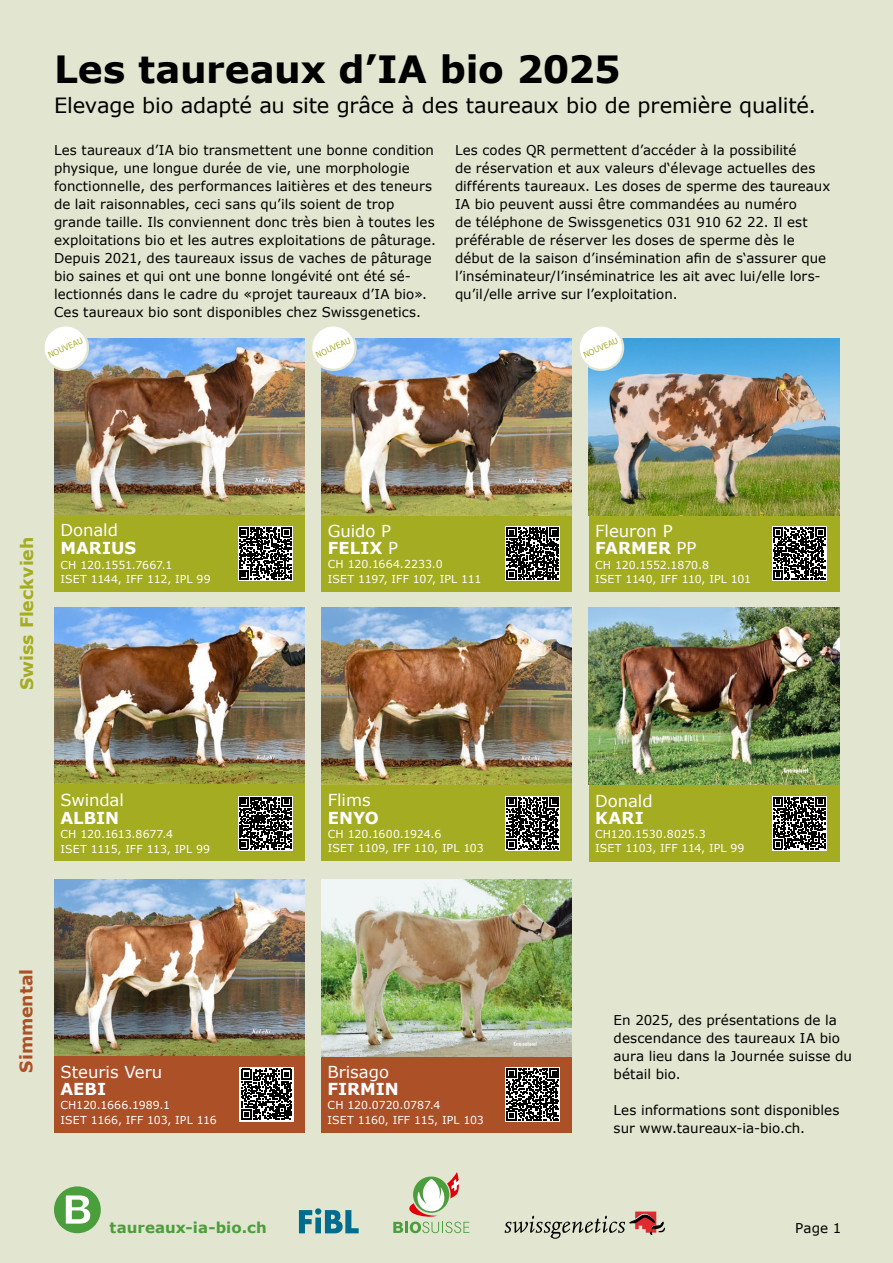
<style>
.page{position:relative;width:893px;height:1263px;background:#e2e5cf}
.page>*{position:absolute;margin:0;border:0;box-sizing:border-box;transform-origin:0 0}
.t1{font:700 37.5px "Verdana";letter-spacing:-.01em;color:#000}
.t2{font:21px "Verdana";letter-spacing:-.01em;color:#000}
.t3{font:700 17.25px "Verdana";letter-spacing:.005em;color:#a4ac22}
.t4{font:700 17.25px "Verdana";letter-spacing:-.005em;color:#ac5027}
.t5{font:16.5px/17.2px "Verdana";color:#fff}
.t6{font:700 16.5px "Verdana";color:#fff}
.t7{font:700 15px "Verdana";letter-spacing:.005em;color:#4b9e3c}
.t8{font:13.5px/18px "Verdana";letter-spacing:.005em;color:#000}
.t9{font:10.95px/14.2px "Verdana";color:#fff}
.t10{font:8.25px "Verdana";color:#a4ac22;scale:.9 1}
.s1{font-weight:700}
</style>
<div class="page">
<svg style="left:393px;top:1172px;width:76px;height:61px"></svg>
<svg style="left:299px;top:1208px;width:59px;height:25px"></svg>
<svg style="left:505px;top:1211px;width:160px;height:28px"></svg>
<div style="left:54px;top:1186px;width:47px;height:47px;background:#4b9e3c;border-radius:50%"></div>
<svg style="left:65px;top:1192px;width:28px;height:32px"></svg>
<div style="left:321px;top:1056px;width:251px;height:76px;background:#ac5027"></div>
<img style="left:54px;top:879px;width:250px;height:177px">
<img style="left:321px;top:879px;width:251px;height:177px">
<div style="left:54px;top:1056px;width:250px;height:76px;background:#ac5027"></div>
<div style="left:239px;top:1067px;width:55px;height:55px;background:#fff"></div>
<svg style="left:241px;top:1069px;width:51px;height:51px"></svg>
<svg style="left:505px;top:1067px;width:55px;height:55px"></svg>
<svg style="left:507px;top:1068px;width:52px;height:52px;background:#555"></svg>
<div style="left:321px;top:515px;width:251px;height:77px;background:#a4ac22"></div>
<img style="left:54px;top:338px;width:250px;height:177px">
<img style="left:321px;top:338px;width:251px;height:177px">
<div style="left:54px;top:515px;width:250px;height:76px;background:#a4ac22"></div>
<svg style="left:238px;top:526px;width:55px;height:55px"></svg>
<svg style="left:239px;top:527px;width:52px;height:53px;background:#525252"></svg>
<div style="left:321px;top:785px;width:251px;height:76px;background:#a4ac22"></div>
<img style="left:54px;top:608px;width:250px;height:177px">
<img style="left:321px;top:608px;width:251px;height:177px">
<div style="left:54px;top:785px;width:250px;height:76px;background:#a4ac22"></div>
<svg style="left:238px;top:796px;width:55px;height:54px"></svg>
<svg style="left:239px;top:797px;width:52px;height:52px;background:#4a4a4a"></svg>
<svg style="left:505px;top:526px;width:55px;height:55px"></svg>
<svg style="left:507px;top:527px;width:52px;height:52px;background:#494949"></svg>
<svg style="left:505px;top:796px;width:55px;height:54px"></svg>
<svg style="left:507px;top:797px;width:52px;height:52px;background:#4f4f4f"></svg>
<div style="left:589px;top:515px;width:250px;height:77px;background:#a4ac22"></div>
<svg style="left:772px;top:526px;width:55px;height:55px"></svg>
<svg style="left:773px;top:527px;width:52px;height:53px;background:#515151"></svg>
<img style="left:589px;top:608px;width:250px;height:177px">
<div style="left:589px;top:785px;width:250px;height:76px;background:#a4ac22"></div>
<svg style="left:772px;top:796px;width:55px;height:54px"></svg>
<svg style="left:773px;top:797px;width:52px;height:52px;background:#4f4f4f"></svg>
<svg style="left:44px;top:326px;width:47px;height:47px"></svg>
<svg style="left:312px;top:326px;width:47px;height:47px"></svg>
<img style="left:589px;top:338px;width:250px;height:177px">
<svg style="left:579px;top:326px;width:47px;height:47px"></svg>
<h1 class="t1" style="left:54px;top:45px;width:568px">Les taureaux d’IA bio 2025</h1>
<h2 class="t2" style="left:54px;top:92px;width:764px">Elevage bio adapté au site grâce à des taureaux bio de première qualité.</h2>
<p class="t8" style="left:54px;top:141px;width:383px">Les taureaux d’IA bio transmettent une bonne condition physique, une longue durée de vie, une morphologie fonctionnelle, des performances laitières et des teneurs de lait raisonnables, ceci sans qu’ils soient de trop grande taille. Ils conviennent donc très bien à toutes les exploitations bio et les autres exploitations de pâturage.<br>Depuis 2021, des taureaux issus de vaches de pâturage bio saines et qui ont une bonne longévité ont été sé&shy;lectionnés dans le cadre du «projet taureaux d’IA bio».<br>Ces taureaux bio sont disponibles chez Swissgenetics.</p>
<p class="t8" style="left:455px;top:141px;width:377px">Les codes QR permettent d’accéder à la possibilité<br>de réservation et aux valeurs d‘élevage actuelles des différents taureaux. Les doses de sperme des taureaux IA bio peuvent aussi être commandées au numéro<br>de téléphone de Swissgenetics 031 910 62 22. Il est préférable de réserver les doses de sperme dès le début de la saison d’insémination afin de s‘assurer que l’inséminateur/l’inséminatrice les ait avec lui/elle lors&shy;qu’il/elle arrive sur l’exploitation.</p>
<p class="t10" style="left:47px;top:351px;width:43px;rotate:-24deg">NOUVEAU</p>
<p class="t10" style="left:314px;top:351px;width:43px;rotate:-24deg">NOUVEAU</p>
<p class="t10" style="left:582px;top:351px;width:43px;rotate:-24deg">NOUVEAU</p>
<p class="t3" style="left:16px;top:690px;width:155px;rotate:-90deg">Swiss Fleckvieh</p>
<p class="t5" style="left:60px;top:522px;width:59px">Donald</p>
<p class="t6" style="left:60px;top:538px;width:77px">MARIUS</p>
<p class="t9" style="left:60px;top:558px;width:152px">CH 120.1551.7667.1<br>ISET 1144, IFF 112, IPL 99</p>
<p class="t5" style="left:60px;top:792px;width:65px">Swindal</p>
<p class="t6" style="left:60px;top:807px;width:60px">ALBIN</p>
<p class="t9" style="left:60px;top:827px;width:151px">CH 120.1613.8677.4<br>ISET 1115, IFF 113, IPL 99</p>
<p class="t5" style="left:328px;top:522px;width:72px">Guido P<br><span class="s1">FELIX</span> P</p>
<p class="t9" style="left:328px;top:557px;width:155px">CH 120.1664.2233.0<br>ISET 1197, IFF 107, IPL 111</p>
<p class="t5" style="left:328px;top:792px;width:44px">Flims</p>
<p class="t6" style="left:328px;top:807px;width:53px">ENYO</p>
<p class="t9" style="left:328px;top:827px;width:158px">CH 120.1600.1924.6<br>ISET 1109, IFF 110, IPL 103</p>
<p class="t5" style="left:595px;top:523px;width:103px">Fleuron P<br><span class="s1">FARMER</span> PP</p>
<p class="t9" style="left:595px;top:557px;width:157px">CH 120.1552.1870.8<br>ISET 1140, IFF 110, IPL 101</p>
<p class="t5" style="left:595px;top:792px;width:59px">Donald</p>
<p class="t6" style="left:595px;top:807px;width:50px">KARI</p>
<p class="t9" style="left:595px;top:827px;width:151px">CH120.1530.8025.3<br>ISET 1103, IFF 114, IPL 99</p>
<p class="t4" style="left:15px;top:1072px;width:105px;rotate:-90deg">Simmental</p>
<p class="t5" style="left:60px;top:1063px;width:103px">Steuris Veru</p>
<p class="t6" style="left:60px;top:1078px;width:47px">AEBI</p>
<p class="t9" style="left:60px;top:1098px;width:158px">CH120.1666.1989.1<br>ISET 1166, IFF 103, IPL 116</p>
<p class="t5" style="left:327px;top:1063px;width:63px">Brisago</p>
<p class="t6" style="left:327px;top:1078px;width:73px">FIRMIN</p>
<p class="t9" style="left:327px;top:1098px;width:158px">CH 120.0720.0787.4<br>ISET 1160, IFF 115, IPL 103</p>
<p class="t8" style="left:614px;top:1011px;width:240px">En 2025, des présentations de la descendance des taureaux IA bio aura lieu dans la Journée suisse du bétail bio.</p>
<p class="t8" style="left:614px;top:1101px;width:227px">Les informations sont disponibles sur www.taureaux-ia-bio.ch.</p>
<p class="t7" style="left:110px;top:1218px;width:159px">taureaux-ia-bio.ch</p>
<p class="t8" style="left:795px;top:1219px;width:48px">Page 1</p>
</div>
